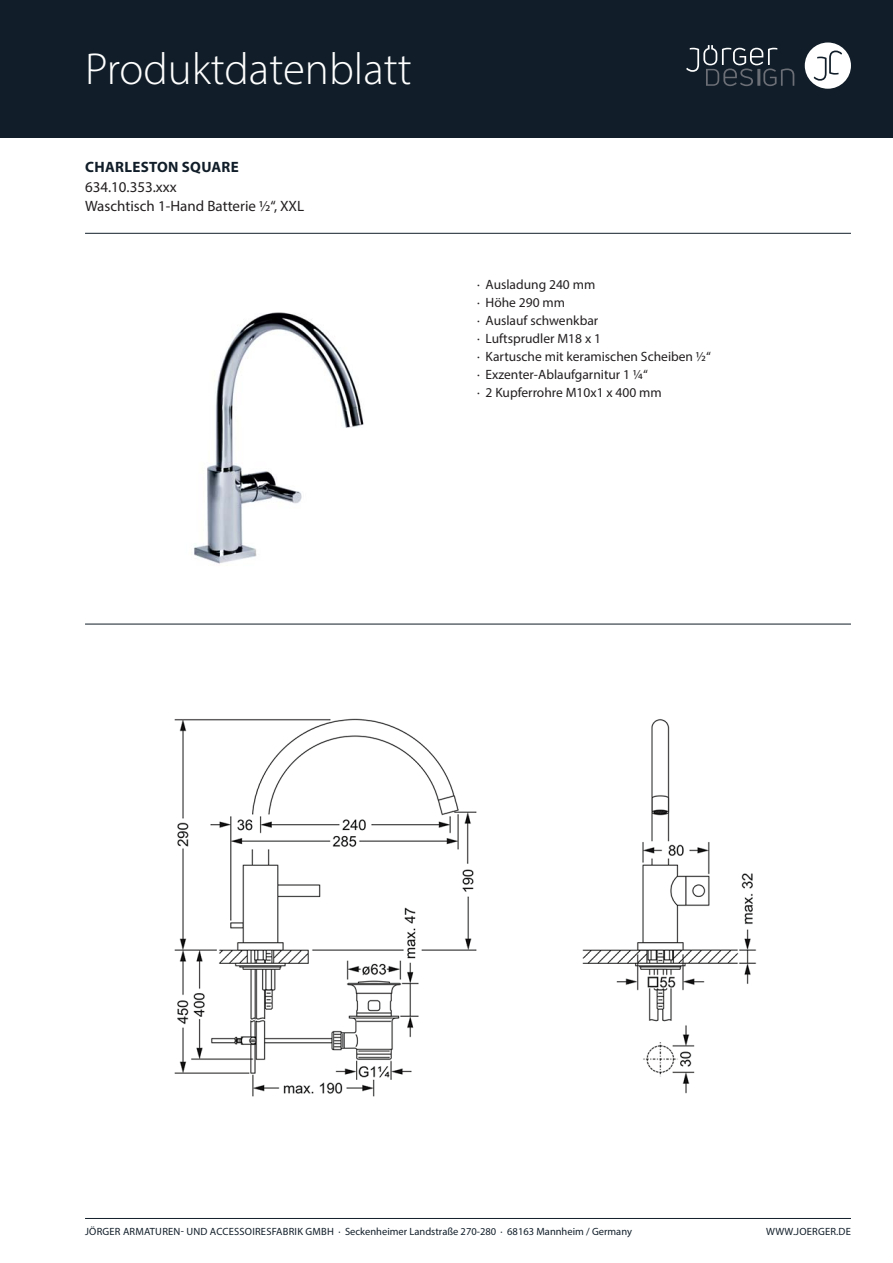
<style>
.page{position:relative;width:893px;height:1263px;background:#fff}
.page>*{position:absolute;margin:0;border:0;box-sizing:border-box;transform-origin:0 0}
.t1{font:300 45px "Myriad Pro";color:#fff}
.t2{font:15px "Myriad Pro";color:#231f20}
.t3{font:700 15px "Myriad Pro";letter-spacing:.02em;color:#111e29}
.t4{font:13.5px/18px "Myriad Pro";color:#231f20}
.t5{font:10.5px "Myriad Pro";letter-spacing:.005em;color:#111e29}
</style>
<div class="page">
<div style="left:0;top:0;width:893px;height:138px;background:#111e29"></div>
<div style="left:805px;top:43px;width:46px;height:46px;background:#fff;border-radius:50%"></div>
<svg style="left:814px;top:51px;width:28px;height:30px"></svg>
<svg style="left:686px;top:45px;width:108px;height:41px"></svg>
<hr style="left:85px;top:1218px;width:766px;height:1px;background:#111e29">
<hr style="left:85px;top:233px;width:766px;height:1px;background:#111e29">
<hr style="left:85px;top:624px;width:766px;height:1px;background:#111e29">
<img style="left:194px;top:312px;width:170px;height:252px">
<img style="left:174px;top:718px;width:583px;height:379px">
<h1 class="t1" style="left:85px;top:52px;width:328px">Produktdatenblatt</h1>
<p class="t3" style="left:85px;top:161px;width:155px">CHARLESTON SQUARE</p>
<p class="t2" style="left:85px;top:200px;width:221px">Waschtisch 1-Hand Batterie ½“, XXL</p>
<p class="t2" style="left:85px;top:181px;width:93px">634.10.353.xxx</p>
<p class="t4" style="left:477px;top:277px;width:235px">· Ausladung 240 mm<br>· Höhe 290 mm<br>· Auslauf schwenkbar<br>· Luftsprudler M18 x 1<br>· Kartusche mit keramischen Scheiben ½“ · Exzenter-Ablaufgarnitur 1 ¼“<br>· 2 Kupferrohre M10x1 x 400 mm</p>
<p class="t5" style="left:85px;top:1228px;width:548px">JÖRGER ARMATUREN- UND ACCESSOIRESFABRIK GMBH · Seckenheimer Landstraße 270-280 · 68163 Mannheim / Germany</p>
<p class="t5" style="left:766px;top:1228px;width:86px">WWW.JOERGER.DE</p>
</div>
